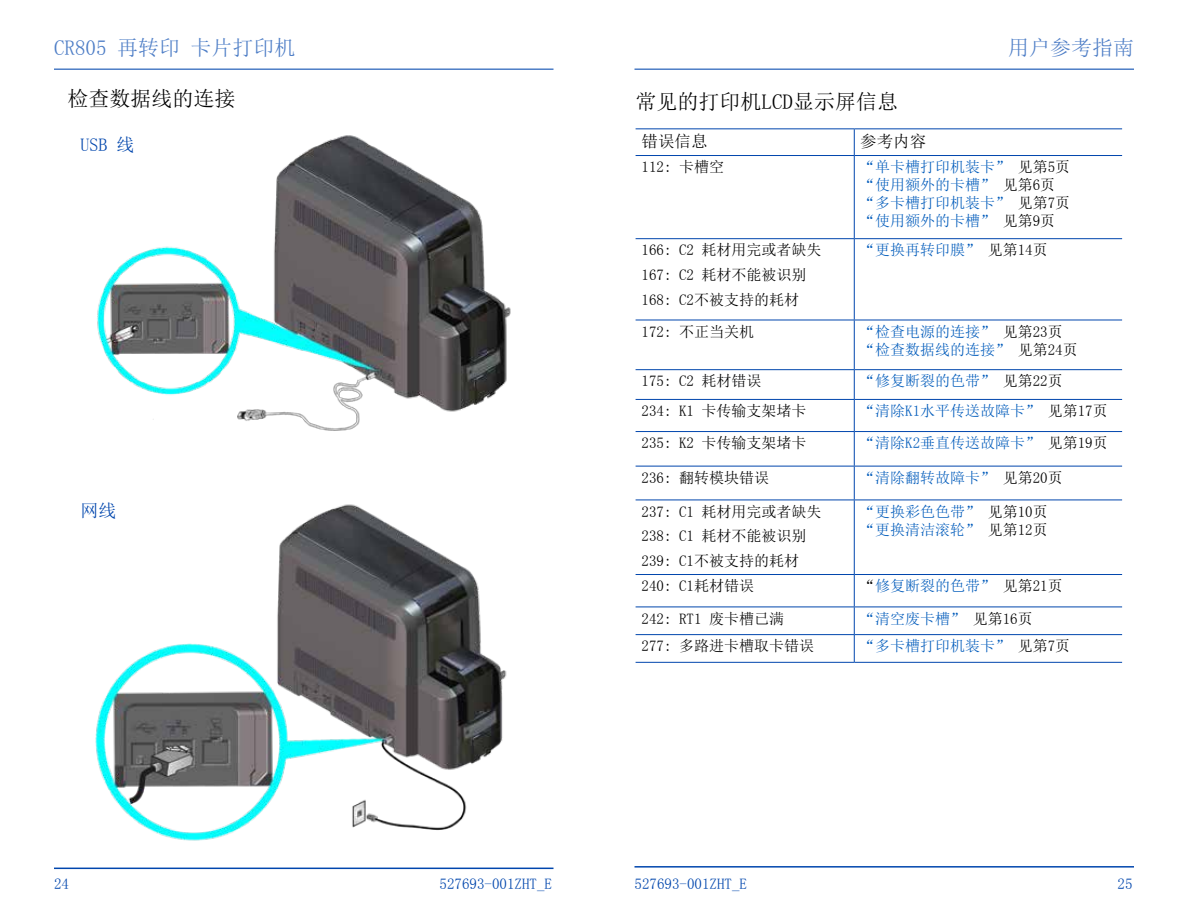
<style>
.page{position:relative;width:1188px;height:918px;background:#fff}
.page>*{position:absolute;margin:0;border:0;box-sizing:border-box;transform-origin:0 0}
.t1{font:21px "Sim Sun";color:#000}
.t2{font:21px "Sim Sun";color:#4d7dc6}
.t3{font:18px "Sim Sun";color:#0046ad}
.t4{font:16.5px "Sim Sun";color:#000}
.t5{font:15px/18px "Sim Sun";color:#005bbb}
.t6{font:15px/24.8px "Sim Sun";color:#000}
.t7{font:15px "Sim Sun";color:#0046ad}
.s1{color:#000}
</style>
<div class="page">
<hr style="left:54px;top:868px;width:500px;height:1px;background:#0046ad">
<hr style="left:634px;top:866px;width:500px;height:2px;background:#0046ad">
<img style="left:97px;top:135px;width:414px;height:296px">
<img style="left:95px;top:504px;width:412px;height:337px">
<hr style="left:54px;top:68px;width:500px;height:2px;background:#4d7dc6">
<hr style="left:634px;top:68px;width:500px;height:2px;background:#4d7dc6">
<hr style="left:636px;top:128px;width:218px;height:1px;background:#0046ad">
<hr style="left:854px;top:128px;width:268px;height:1px;background:#0046ad">
<svg style="left:854px;top:129px;width:1px;height:26px"></svg>
<hr style="left:636px;top:155px;width:218px;height:1px;background:#0046ad">
<hr style="left:854px;top:155px;width:268px;height:1px;background:#0046ad">
<hr style="left:854px;top:156px;width:1px;height:82px;background:#0046ad">
<hr style="left:636px;top:238px;width:218px;height:1px;background:#0046ad">
<hr style="left:854px;top:238px;width:268px;height:1px;background:#0046ad">
<hr style="left:854px;top:239px;width:1px;height:81px;background:#0046ad">
<hr style="left:636px;top:320px;width:218px;height:1px;background:#0046ad">
<hr style="left:854px;top:320px;width:268px;height:1px;background:#0046ad">
<hr style="left:854px;top:320px;width:1px;height:49px;background:#0046ad">
<hr style="left:636px;top:369px;width:218px;height:1px;background:#0046ad">
<hr style="left:854px;top:369px;width:268px;height:1px;background:#0046ad">
<svg style="left:854px;top:370px;width:1px;height:29px"></svg>
<hr style="left:636px;top:399px;width:218px;height:1px;background:#0046ad">
<hr style="left:854px;top:399px;width:268px;height:1px;background:#0046ad">
<hr style="left:854px;top:400px;width:1px;height:31px;background:#0046ad">
<hr style="left:636px;top:431px;width:218px;height:1px;background:#0046ad">
<hr style="left:854px;top:431px;width:268px;height:1px;background:#0046ad">
<hr style="left:854px;top:432px;width:1px;height:34px;background:#0046ad">
<hr style="left:636px;top:466px;width:218px;height:1px;background:#0046ad">
<hr style="left:854px;top:466px;width:268px;height:1px;background:#0046ad">
<hr style="left:854px;top:466px;width:1px;height:34px;background:#0046ad">
<hr style="left:636px;top:500px;width:218px;height:1px;background:#0046ad">
<hr style="left:854px;top:500px;width:268px;height:1px;background:#0046ad">
<hr style="left:854px;top:500px;width:1px;height:74px;background:#0046ad">
<hr style="left:636px;top:574px;width:218px;height:1px;background:#0046ad">
<hr style="left:854px;top:574px;width:268px;height:1px;background:#0046ad">
<hr style="left:854px;top:575px;width:1px;height:32px;background:#0046ad">
<hr style="left:636px;top:607px;width:218px;height:1px;background:#0046ad">
<hr style="left:854px;top:607px;width:268px;height:1px;background:#0046ad">
<hr style="left:636px;top:634px;width:218px;height:1px;background:#0046ad">
<hr style="left:854px;top:634px;width:268px;height:1px;background:#0046ad">
<svg style="left:854px;top:607px;width:1px;height:55px"></svg>
<hr style="left:636px;top:662px;width:218px;height:1px;background:#0046ad">
<hr style="left:854px;top:662px;width:268px;height:1px;background:#0046ad">
<h1 class="t2" style="left:54px;top:37px;width:243px">CR805 再转印 卡片打印机</h1>
<h1 class="t2" style="left:1008px;top:37px;width:127px">用户参考指南</h1>
<h1 class="t1" style="left:68px;top:88px;width:169px">检查数据线的连接</h1>
<p class="t3" style="left:80px;top:136px;width:55px">USB 线</p>
<p class="t3" style="left:80px;top:502px;width:37px">网线</p>
<h1 class="t1" style="left:636px;top:91px;width:264px">常见的打印机LCD显示屏信息</h1>
<p class="t4" style="left:642px;top:132px;width:67px">错误信息</p>
<p class="t4" style="left:860px;top:132px;width:67px">参考内容</p>
<p class="t6" style="left:642px;top:155px;width:84px">112: 卡槽空</p>
<p class="t5" style="left:860px;top:158px;width:211px">“单卡槽打印机装卡” <span class="s1">见第5页</span>“使用额外的卡槽” <span class="s1">见第6页</span>“多卡槽打印机装卡” <span class="s1">见第7页</span>“使用额外的卡槽” <span class="s1">见第9页</span></p>
<p class="t6" style="left:642px;top:238px;width:181px">166: C2 耗材用完或者缺失<br>167: C2 耗材不能被识别<br>168: C2不被支持的耗材</p>
<p class="t5" style="left:860px;top:241px;width:189px">“更换再转印膜” <span class="s1">见第14页</span></p>
<p class="t6" style="left:642px;top:319px;width:114px">172: 不正当关机</p>
<p class="t5" style="left:860px;top:322px;width:219px">“检查电源的连接” <span class="s1">见第23页</span>“检查数据线的连接” <span class="s1">见第24页</span></p>
<p class="t6" style="left:642px;top:369px;width:121px">175: C2 耗材错误</p>
<p class="t5" style="left:860px;top:372px;width:204px">“修复断裂的色带” <span class="s1">见第22页</span></p>
<p class="t6" style="left:642px;top:398px;width:166px">234: K1 卡传输支架堵卡</p>
<p class="t5" style="left:860px;top:402px;width:249px">“清除K1水平传送故障卡” <span class="s1">见第17页</span></p>
<p class="t6" style="left:642px;top:431px;width:166px">235: K2 卡传输支架堵卡</p>
<p class="t5" style="left:860px;top:434px;width:249px">“清除K2垂直传送故障卡” <span class="s1">见第19页</span></p>
<p class="t6" style="left:642px;top:465px;width:129px">236: 翻转模块错误</p>
<p class="t5" style="left:860px;top:468px;width:204px">“清除翻转故障卡” <span class="s1">见第20页</span></p>
<p class="t6" style="left:642px;top:499px;width:181px">237: C1 耗材用完或者缺失<br>238: C1 耗材不能被识别<br>239: C1不被支持的耗材</p>
<p class="t5" style="left:860px;top:502px;width:189px">“更换彩色色带” <span class="s1">见第10页</span>“更换清洁滚轮” <span class="s1">见第12页</span></p>
<p class="t6" style="left:642px;top:574px;width:114px">240: C1耗材错误</p>
<p class="t5" style="left:860px;top:577px;width:204px"><span class="s1">“</span>修复断裂的色带” <span class="s1">见第21页</span></p>
<p class="t6" style="left:642px;top:606px;width:144px">242: RT1 废卡槽已满</p>
<p class="t5" style="left:860px;top:609px;width:174px">“清空废卡槽” <span class="s1">见第16页</span></p>
<p class="t6" style="left:642px;top:634px;width:174px">277: 多路进卡槽取卡错误</p>
<p class="t5" style="left:860px;top:637px;width:211px">“多卡槽打印机装卡” <span class="s1">见第7页</span></p>
<p class="t7" style="left:54px;top:876px;width:16px">24</p>
<p class="t7" style="left:440px;top:876px;width:114px">527693-001ZHT_E</p>
<p class="t7" style="left:634px;top:876px;width:114px">527693-001ZHT_E</p>
<p class="t7" style="left:1118px;top:876px;width:16px">25</p>
</div>
